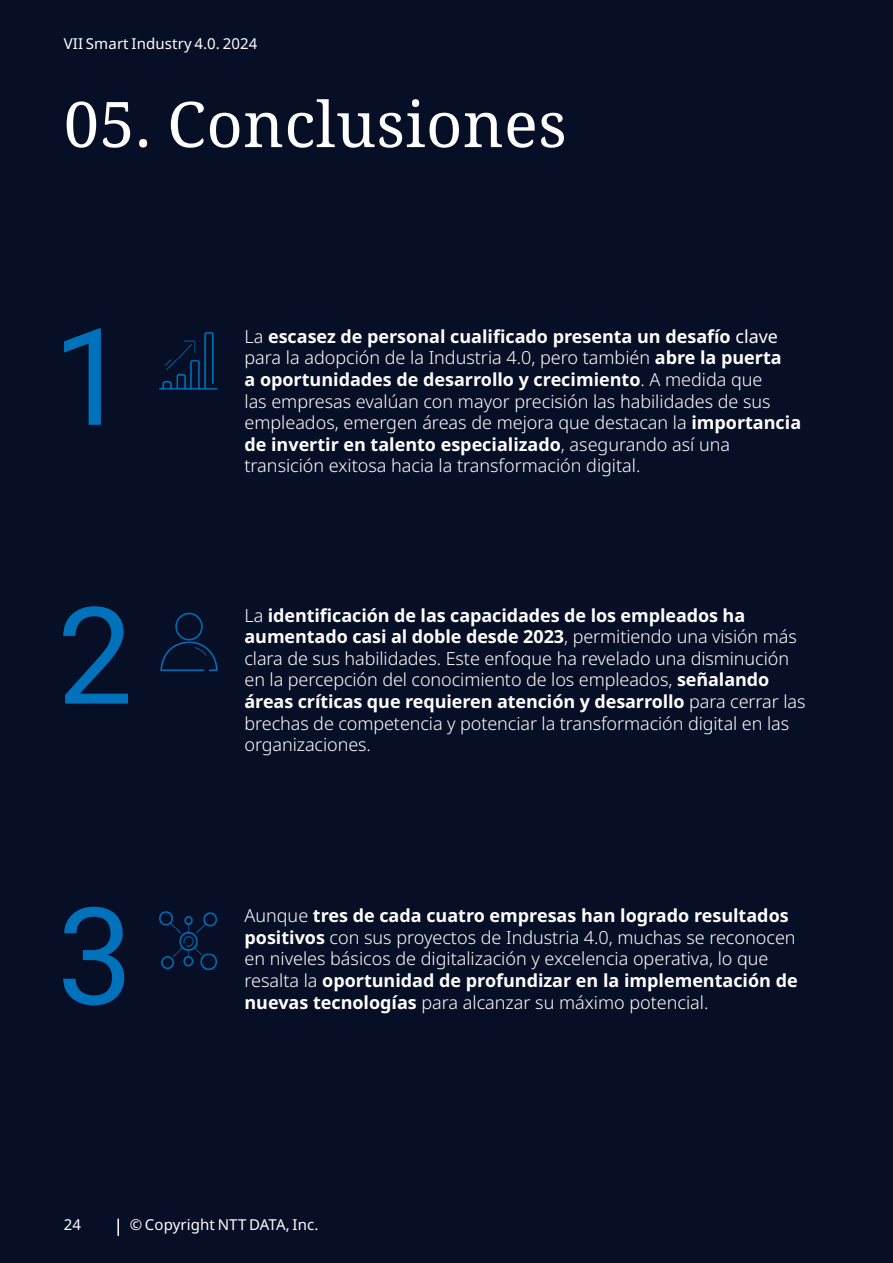
<style>
.page{position:relative;width:893px;height:1263px;background:#070f26}
.page>*{position:absolute;margin:0;border:0;box-sizing:border-box;transform-origin:0 0}
.t1{font:135px/278.9px "Roboto";color:#0072bc}
.t2{font:63px "Noto Serif";letter-spacing:.01em;color:#fff}
.t3{font:300 18px/21.6px "Noto Sans";color:#fff}
.t4{font:15px "Noto Sans";letter-spacing:.01em;color:#fff}
.s1{font-weight:700}
.s2{font-weight:400}
</style>
<div class="page">
<svg style="left:117px;top:1219px;width:2px;height:16px"></svg>
<img style="left:159px;top:332px;width:59px;height:58px">
<img style="left:160px;top:612px;width:58px;height:60px">
<img style="left:159px;top:911px;width:58px;height:60px">
<p class="t4" style="left:64px;top:35px;width:195px">VII Smart Industry 4.0. 2024</p>
<h2 class="t2" style="left:64px;top:81px;width:504px">05. Conclusiones</h2>
<h1 class="t1" style="left:53px;top:232px;width:82px">1<br>2</h1>
<h1 class="t1" style="left:57px;top:811px;width:77px">3</h1>
<p class="t3" style="left:244px;top:326px;width:558px">La <span class="s1">escasez de personal cualificado presenta un desafío</span> <span class="s2">clave </span>para la adopción de la Industria 4.0, pero también <span class="s1">abre la puerta<br>a oportunidades de desarrollo y crecimiento</span>. A medida que<br>las empresas evalúan con mayor precisión las habilidades de sus empleados, emergen áreas de mejora que destacan la <span class="s1">importancia de invertir en talento especializado</span>, asegurando así una transición exitosa hacia la transformación digital.</p>
<p class="t3" style="left:244px;top:605px;width:562px">La <span class="s1">identificación de las capacidades de los empleados ha aumentado casi al doble desde 2023</span>, permitiendo una visión más clara de sus habilidades. Este enfoque ha revelado una disminución en la percepción del conocimiento de los empleados, <span class="s1">señalando áreas críticas que requieren atención y desarrollo</span> para cerrar las brechas de competencia y potenciar la transformación digital en las organizaciones.</p>
<p class="t3" style="left:244px;top:905px;width:555px">Aunque <span class="s1">tres de cada cuatro empresas han logrado resultados positivos</span> con sus proyectos de Industria 4.0, muchas se reconocen en niveles básicos de digitalización y excelencia operativa, lo que resalta la <span class="s1">oportunidad de profundizar en la implementación de nuevas tecnologías</span> para alcanzar su máximo potencial.</p>
<p class="t4" style="left:64px;top:1216px;width:19px">24</p>
<p class="t4" style="left:130px;top:1216px;width:190px">© Copyright NTT DATA, Inc.</p>
</div>
